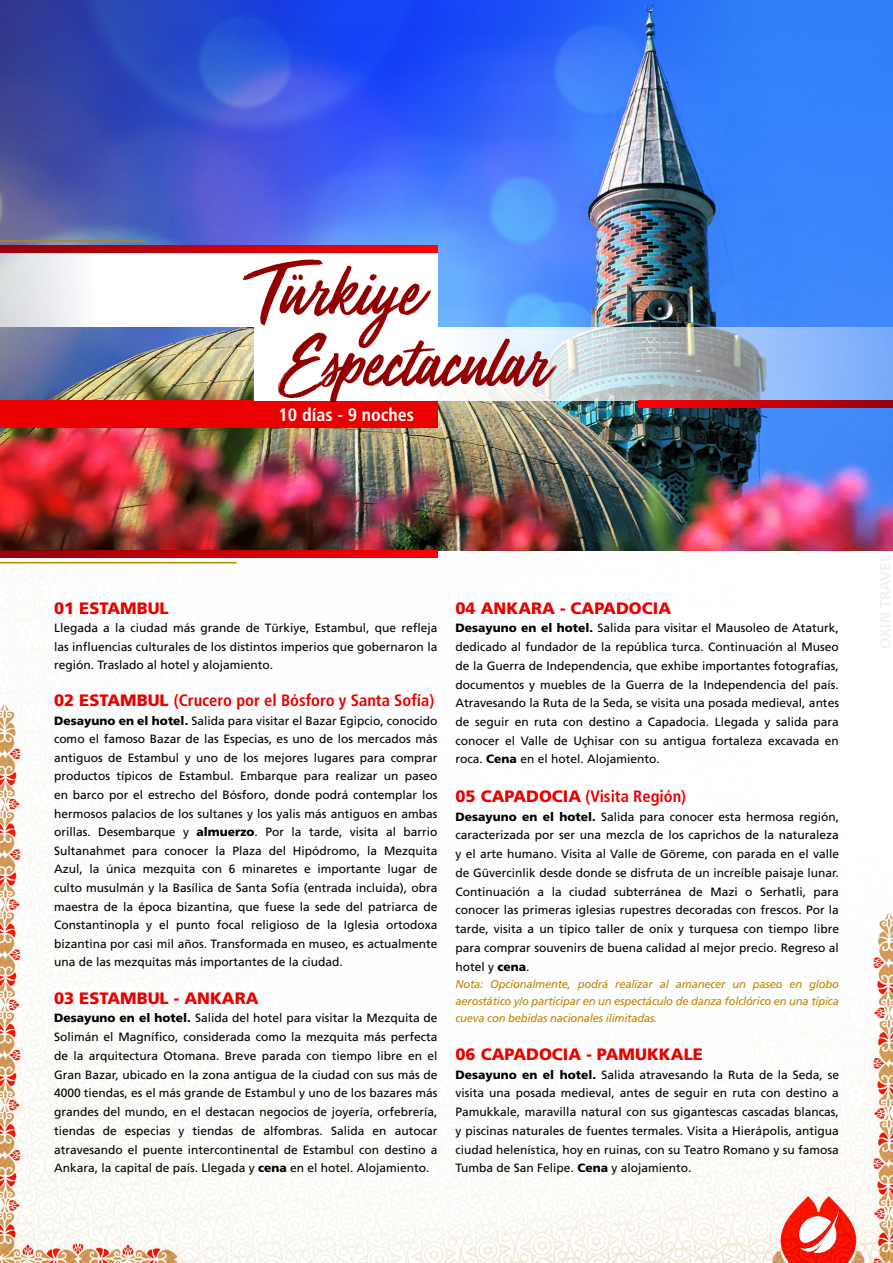
<style>
.page{position:relative;width:893px;height:1263px;background:#fff}
.page>*{position:absolute;margin:0;border:0;box-sizing:border-box;transform-origin:0 0}
.t1{font:75px "Mega Fresh";letter-spacing:-.015em;color:#920000}
.t2{font:33px "Amarillo";color:#920000}
.t3{font:700 condensed 18px "Frutiger";color:#fff}
.t4{font:700 condensed 16.5px "Frutiger";color:#ea0000}
.t5{font:900 16.5px "Frutiger";color:#ea0000}
.t6{font:12px/18.8px "Frutiger";color:#000;text-align:justify}
.t7{font:italic 11.25px/17.2px "Frutiger";letter-spacing:-.02em;color:#bd8700;text-align:justify}
.s1{font-weight:900;font-stretch:normal}
.s2{font-weight:900}
</style>
<div class="page">
<img style="left:0;top:551px;width:893px;height:712px">
<img style="left:800px;top:1210px;width:39px;height:43px">
<img style="left:841px;top:0;width:52px;height:551px">
<svg style="left:0;top:551px;width:437px;height:7px;background:#cb0007"></svg>
<hr style="left:0;top:562px;width:237px;height:1px;background:#bd8700">
<img style="left:0;top:0;width:841px;height:551px">
<div style="left:0;top:400px;width:437px;height:28px;background:#ea0000"></div>
<svg style="left:0;top:253px;width:437px;height:74px"></svg>
<svg style="left:255px;top:327px;width:638px;height:73px"></svg>
<svg style="left:0;top:246px;width:437px;height:7px;background:#cb0007"></svg>
<svg style="left:638px;top:400px;width:255px;height:7px;background:#cc0007"></svg>
<hr style="left:0;top:240px;width:145px;height:2px;background:#bd8700">
<h1 class="t1" style="left:257px;top:252px;width:166px">Turkiye</h1>
<h2 class="t2" style="left:292px;top:281px;width:13px">¨</h2>
<h1 class="t1" style="left:283px;top:323px;width:268px">Espectacular</h1>
<h3 class="t3" style="left:279px;top:404px;width:137px">10 días - 9 noches</h3>
<h3 class="t5" style="left:54px;top:598px;width:116px">01 ESTAMBUL</h3>
<p class="t6" style="left:54px;top:618px;width:385px">Llegada a la ciudad más grande de Türkiye, Estambul, que refleja las influencias culturales de los distintos imperios que gobernaron la región. Traslado al hotel y alojamiento.</p>
<h3 class="t4" style="left:54px;top:690px;width:382px"><span class="s1">02 ESTAMBUL</span> (Crucero por el Bósforo y Santa Sofía)</h3>
<p class="t6" style="left:54px;top:711px;width:385px"><span class="s2">Desayuno en el hotel.</span> Salida para visitar el Bazar Egipcio, conocido como el famoso Bazar de las Especias, es uno de los mercados más antiguos de Estambul y uno de los mejores lugares para comprar productos típicos de Estambul. Embarque para realizar un paseo en barco por el estrecho del Bósforo, donde podrá contemplar los hermosos palacios de los sultanes y los yalis más antiguos en ambas orillas. Desembarque y <span class="s2">almuerzo</span>. Por la tarde, visita al barrio Sultanahmet para conocer la Plaza del Hipódromo, la Mezquita Azul, la única mezquita con 6 minaretes e importante lugar de culto musulmán y la Basílica de Santa Sofía (entrada incluida), obra maestra de la época bizantina, que fuese la sede del patriarca de Constantinopla y el punto focal religioso de la Iglesia ortodoxa bizantina por casi mil años. Transformada en museo, es actualmente una de las mezquitas más importantes de la ciudad.</p>
<h3 class="t5" style="left:54px;top:988px;width:206px">03 ESTAMBUL - ANKARA</h3>
<p class="t6" style="left:54px;top:1009px;width:385px"><span class="s2">Desayuno en el hotel.</span> Salida del hotel para visitar la Mezquita de Solimán el Magnífico, considerada como la mezquita más perfecta de la arquitectura Otomana. Breve parada con tiempo libre en el Gran Bazar, ubicado en la zona antigua de la ciudad con sus más de 4000 tiendas, es el más grande de Estambul y uno de los bazares más grandes del mundo, en el destacan negocios de joyería, orfebrería, tiendas de especias y tiendas de alfombras. Salida en autocar atravesando el puente intercontinental de Estambul con destino a Ankara, la capital de país. Llegada y <span class="s2">cena</span> en el hotel. Alojamiento.</p>
<h3 class="t5" style="left:455px;top:598px;width:217px">04 ANKARA - CAPADOCIA</h3>
<p class="t6" style="left:455px;top:619px;width:385px"><span class="s2">Desayuno en el hotel.</span> Salida para visitar el Mausoleo de Ataturk, dedicado al fundador de la república turca. Continuación al Museo de la Guerra de Independencia, que exhibe importantes fotografías, documentos y muebles de la Guerra de la Independencia del país.<br>Atravesando la Ruta de la Seda, se visita una posada medieval, antes de seguir en ruta con destino a Capadocia. Llegada y salida para conocer el Valle de Uçhisar con su antigua fortaleza excavada en roca. <span class="s2">Cena</span> en el hotel. Alojamiento.</p>
<h3 class="t4" style="left:455px;top:786px;width:232px"><span class="s1">05 CAPADOCIA</span> (Visita Región)</h3>
<p class="t6" style="left:455px;top:807px;width:385px"><span class="s2">Desayuno en el hotel.</span> Salida para conocer esta hermosa región, caracterizada por ser una mezcla de los caprichos de la naturaleza y el arte humano. Visita al Valle de Göreme, con parada en el valle de Güvercinlik desde donde se disfruta de un increíble paisaje lunar.<br>Continuación a la ciudad subterránea de Mazi o Serhatli, para conocer las primeras iglesias rupestres decoradas con frescos. Por la tarde, visita a un típico taller de onix y turquesa con tiempo libre para comprar souvenirs de buena calidad al mejor precio. Regreso al hotel y <span class="s2">cena</span>.</p>
<p class="t7" style="left:455px;top:975px;width:385px">Nota: Opcionalmente, podrá realizar al amanecer un paseo en globo aerostático y/o participar en un espectáculo de danza folclórico en una típica cueva con bebidas nacionales ilimitadas.</p>
<h3 class="t5" style="left:455px;top:1044px;width:249px">06 CAPADOCIA - PAMUKKALE</h3>
<p class="t6" style="left:455px;top:1065px;width:385px"><span class="s2">Desayuno en el hotel.</span> Salida atravesando la Ruta de la Seda, se visita una posada medieval, antes de seguir en ruta con destino a Pamukkale, maravilla natural con sus gigantescas cascadas blancas, y piscinas naturales de fuentes termales. Visita a Hierápolis, antigua ciudad helenística, hoy en ruinas, con su Teatro Romano y su famosa Tumba de San Felipe. <span class="s2">Cena</span> y alojamiento.</p>
</div>
